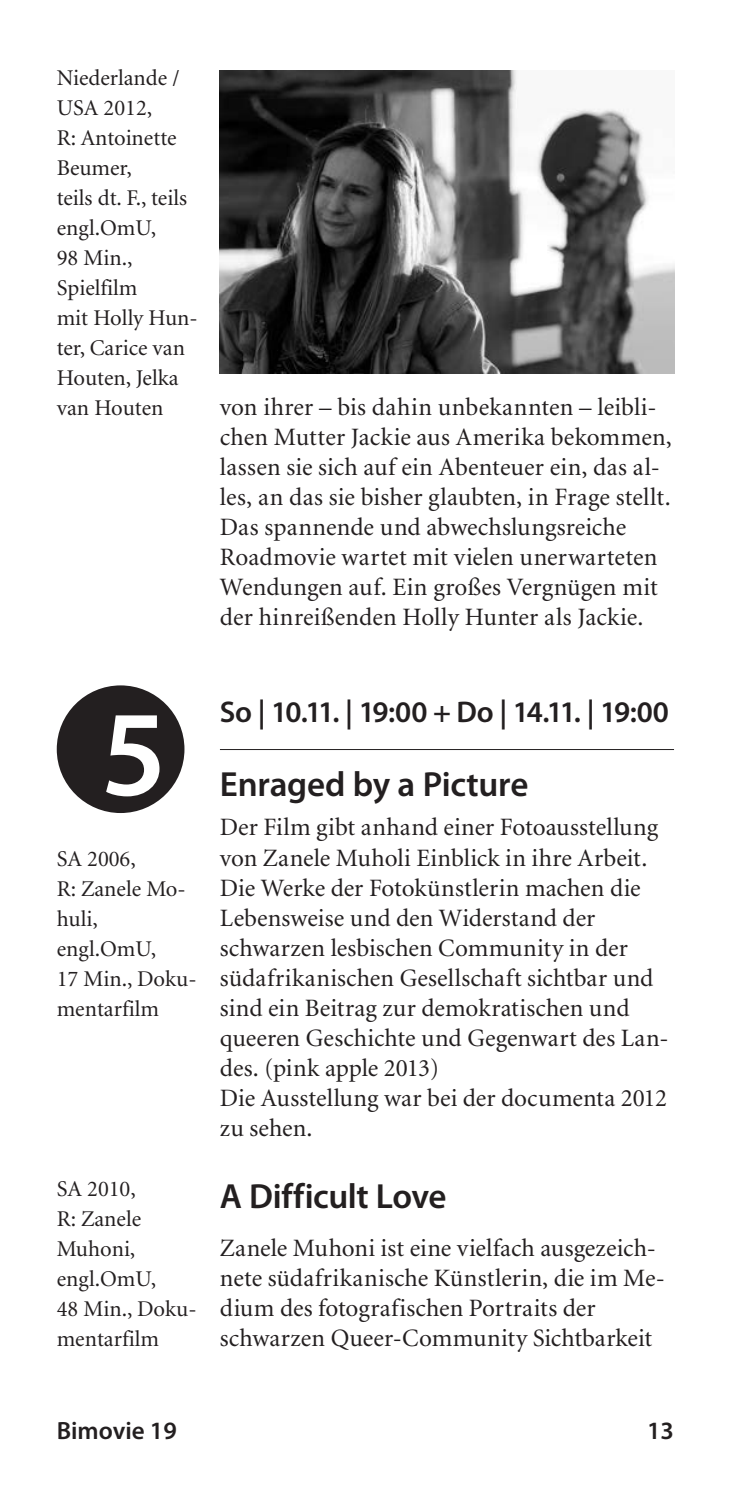
<style>
.page{position:relative;width:745px;height:1489px;background:#fff}
.page>*{position:absolute;margin:0;border:0;box-sizing:border-box;transform-origin:0 0}
.t1{font:600 122.5px "Myriad Pro";color:#fff}
.t2{font:600 35px "Myriad Pro";letter-spacing:-.01em;color:#231f20}
.t3{font:600 30px "Myriad Pro";letter-spacing:-.065em;color:#231f20}
.t4{font:25px/30px "Minion";letter-spacing:.005em;color:#231f20}
.t5{font:600 25px "Myriad Pro";color:#231f20}
.t6{font:22.5px/30px "Minion";color:#231f20}
</style>
<div class="page">
<img style="left:220px;top:71px;width:453px;height:302px">
<div style="left:57px;top:685px;width:127px;height:128px;background:#231f20;border-radius:50%"></div>
<hr style="left:220px;top:749px;width:453px;height:1px;background:#231f20">
<p class="t6" style="left:57px;top:64px;width:142px">Niederlande /<br>USA 2012,<br>R: Antoinette<br>Beumer,<br>teils dt. F., teils engl.OmU,<br>98 Min.,<br>Spielfilm<br>mit Holly Hun&shy;ter, Carice van<br>Houten, Jelka van Houten</p>
<p class="t4" style="left:220px;top:393px;width:453px">von ihrer – bis dahin unbekannten – leibli&shy;chen Mutter Jackie aus Amerika bekommen, lassen sie sich auf ein Abenteuer ein, das al&shy;les, an das sie bisher glaubten, in Frage stellt.<br>Das spannende und abwechslungsreiche Roadmovie wartet mit vielen unerwarteten Wendungen auf. Ein großes Vergnügen mit der hinreißenden Holly Hunter als Jackie.</p>
<h1 class="t1" style="left:101px;top:676px;width:67px">5</h1>
<p class="t6" style="left:57px;top:844px;width:141px">SA 2006,<br>R: Zanele Mo&shy;huli, engl.OmU,<br>17 Min., Doku&shy;mentarfilm</p>
<p class="t6" style="left:57px;top:1174px;width:141px">SA 2010,<br>R: Zanele<br>Muhoni, engl.OmU,<br>48 Min., Doku&shy;mentarfilm</p>
<p class="t3" style="left:220px;top:693px;width:450px">So | 10.11. | 19:00 + Do | 14.11. | 19:00</p>
<h2 class="t2" style="left:220px;top:761px;width:310px">Enraged by a Picture</h2>
<p class="t4" style="left:220px;top:813px;width:450px">Der Film gibt anhand einer Fotoausstellung von Zanele Muholi Einblick in ihre Arbeit.<br>Die Werke der Fotokünstlerin machen die Lebensweise und den Widerstand der schwarzen lesbischen Community in der südafrikanischen Gesellschaft sichtbar und sind ein Beitrag zur demokratischen und queeren Geschichte und Gegenwart des Lan&shy;des. (pink apple 2013)<br>Die Ausstellung war bei der documenta 2012 zu sehen.</p>
<h2 class="t2" style="left:220px;top:1173px;width:228px">A Difficult Love</h2>
<p class="t4" style="left:220px;top:1233px;width:446px">Zanele Muhoni ist eine vielfach ausgezeich&shy;nete südafrikanische Künstlerin, die im Me&shy;dium des fotografischen Portraits der schwarzen Queer-Community Sichtbarkeit</p>
<p class="t5" style="left:57px;top:1414px;width:121px">Bimovie 19</p>
<p class="t5" style="left:646px;top:1414px;width:28px">13</p>
</div>
